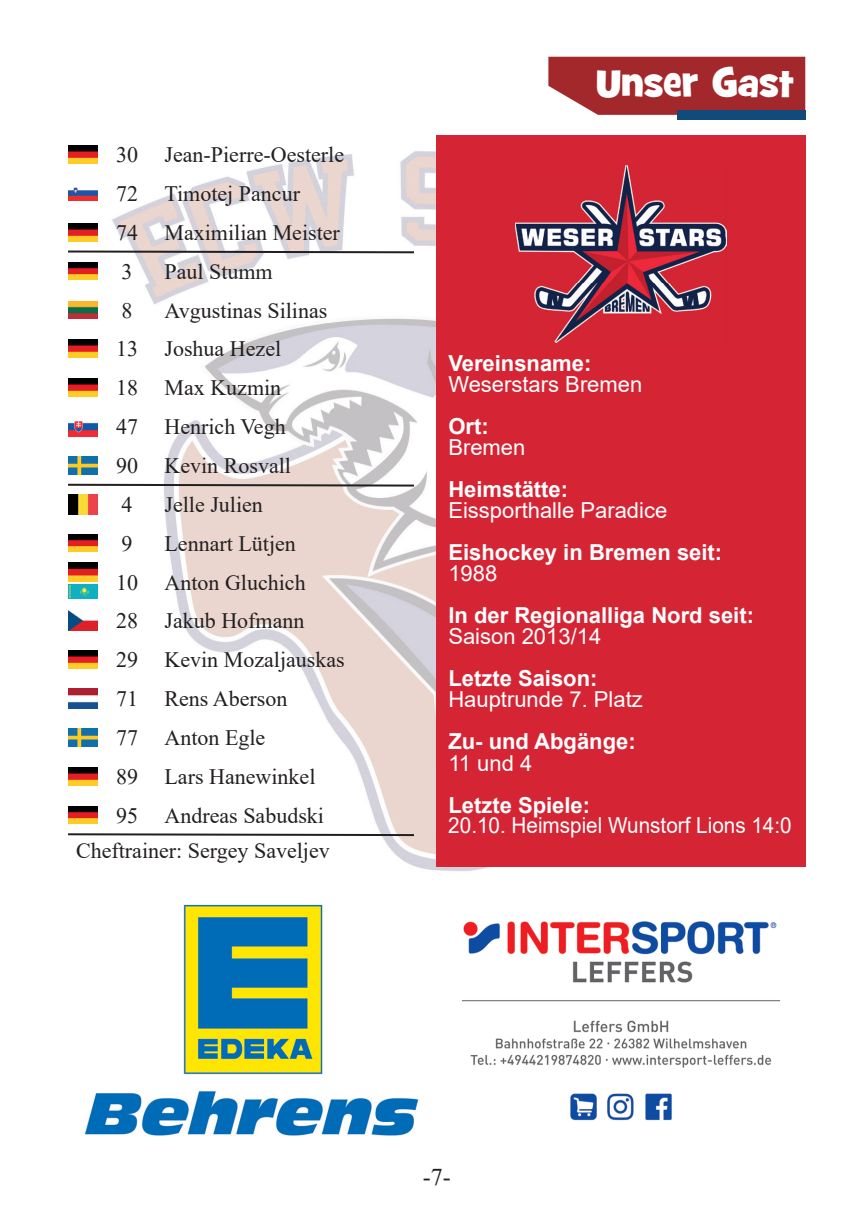
<style>
.page{position:relative;width:862px;height:1214px;background:#fff}
.page>*{position:absolute;margin:0;border:0;box-sizing:border-box;transform-origin:0 0}
.t1{font:40px "Grilled Cheese BTN";color:#fff}
.t2{font:24px "Times New Roman";color:#231f20}
.t3{font:22px/38.8px "Times New Roman";color:#231f20}
.t4{font:700 22px "Arial";color:#fff}
.t5{font:22px "Arial";color:#fff}
.t6{font:22px "Arial";color:#fff;scale:.94 1}
</style>
<div class="page">
<img style="left:95px;top:145px;width:341px;height:726px">
<img style="left:436px;top:866px;width:343px;height:5px">
<img style="left:68px;top:146px;width:30px;height:17px">
<img style="left:68px;top:186px;width:30px;height:15px">
<img style="left:68px;top:223px;width:30px;height:18px">
<img style="left:68px;top:262px;width:30px;height:18px">
<img style="left:68px;top:301px;width:30px;height:18px">
<img style="left:68px;top:340px;width:30px;height:17px">
<img style="left:68px;top:379px;width:30px;height:17px">
<img style="left:68px;top:416px;width:30px;height:20px">
<img style="left:68px;top:456px;width:30px;height:18px">
<img style="left:68px;top:494px;width:30px;height:20px">
<img style="left:68px;top:534px;width:30px;height:18px">
<img style="left:68px;top:562px;width:30px;height:20px">
<img style="left:68px;top:584px;width:30px;height:15px">
<img style="left:68px;top:611px;width:30px;height:19px">
<img style="left:68px;top:650px;width:30px;height:18px">
<img style="left:68px;top:688px;width:30px;height:20px">
<img style="left:68px;top:728px;width:30px;height:18px">
<img style="left:68px;top:767px;width:30px;height:18px">
<img style="left:68px;top:806px;width:30px;height:17px">
<div style="left:436px;top:135px;width:369px;height:731px;background:#d52535"></div>
<img style="left:461px;top:921px;width:320px;height:200px">
<svg style="left:84px;top:904px;width:335px;height:232px"></svg>
<img style="left:515px;top:165px;width:211px;height:177px">
<div style="left:548px;top:57px;width:257px;height:58px;background:#a3282c"></div>
<div style="left:677px;top:110px;width:128px;height:9px;background:#104b7b"></div>
<svg style="left:68px;top:249px;width:348px;height:5px"></svg>
<svg style="left:68px;top:482px;width:348px;height:5px"></svg>
<svg style="left:68px;top:832px;width:348px;height:5px"></svg>
<p class="t3" style="left:116px;top:135px;width:230px">30 Jean-Pierre-Oesterle<br>72 Timotej Pancur<br>74 Maximilian Meister<br>3</p>
<p class="t3" style="left:164px;top:251px;width:110px">Paul Stumm</p>
<p class="t3" style="left:116px;top:290px;width:213px;text-indent:48px">Avgustinas Silinas<br>13 Joshua Hezel<br>18 Max Kuzmin<br>47 Henrich Vegh<br>90 Kevin Rosvall<br>4</p>
<p class="t3" style="left:121px;top:290px;width:13px">8</p>
<p class="t3" style="left:164px;top:484px;width:100px">Jelle Julien</p>
<p class="t3" style="left:116px;top:523px;width:230px;text-indent:48px">Lennart Lütjen<br>10 Anton Gluchich<br>28 Jakub Hofmann<br>29 Kevin Mozaljauskas<br>71 Rens Aberson<br>77 Anton Egle<br>89 Lars Hanewinkel<br>95 Andreas Sabudski</p>
<p class="t3" style="left:76px;top:830px;width:255px">Cheftrainer: Sergey Saveljev</p>
<p class="t3" style="left:121px;top:523px;width:13px">9</p>
<h1 class="t1" style="left:596px;top:57px;width:199px">Unser Gast</h1>
<p class="t4" style="left:448px;top:348px;width:145px">Vereinsname:</p>
<p class="t5" style="left:448px;top:369px;width:195px">Weserstars Bremen</p>
<p class="t4" style="left:448px;top:411px;width:42px">Ort:</p>
<p class="t5" style="left:448px;top:432px;width:79px">Bremen</p>
<p class="t4" style="left:448px;top:474px;width:121px">Heimstätte:</p>
<p class="t5" style="left:448px;top:495px;width:220px">Eissporthalle Paradice</p>
<p class="t4" style="left:448px;top:537px;width:275px">Eishockey in Bremen seit:</p>
<p class="t5" style="left:448px;top:558px;width:50px">1988</p>
<p class="t4" style="left:448px;top:600px;width:307px">In der Regionalliga Nord seit:</p>
<p class="t5" style="left:448px;top:621px;width:154px">Saison 2013/14</p>
<p class="t4" style="left:448px;top:663px;width:151px">Letzte Saison:</p>
<p class="t5" style="left:448px;top:684px;width:196px">Hauptrunde 7. Platz</p>
<p class="t4" style="left:448px;top:726px;width:189px">Zu- und Abgänge:</p>
<p class="t5" style="left:448px;top:747px;width:85px">11 und 4</p>
<p class="t4" style="left:448px;top:789px;width:143px">Letzte Spiele:</p>
<p class="t6" style="left:448px;top:810px;width:367px">20.10. Heimspiel Wunstorf Lions 14:0</p>
<p class="t2" style="left:423px;top:1160px;width:29px">-7-</p>
</div>
